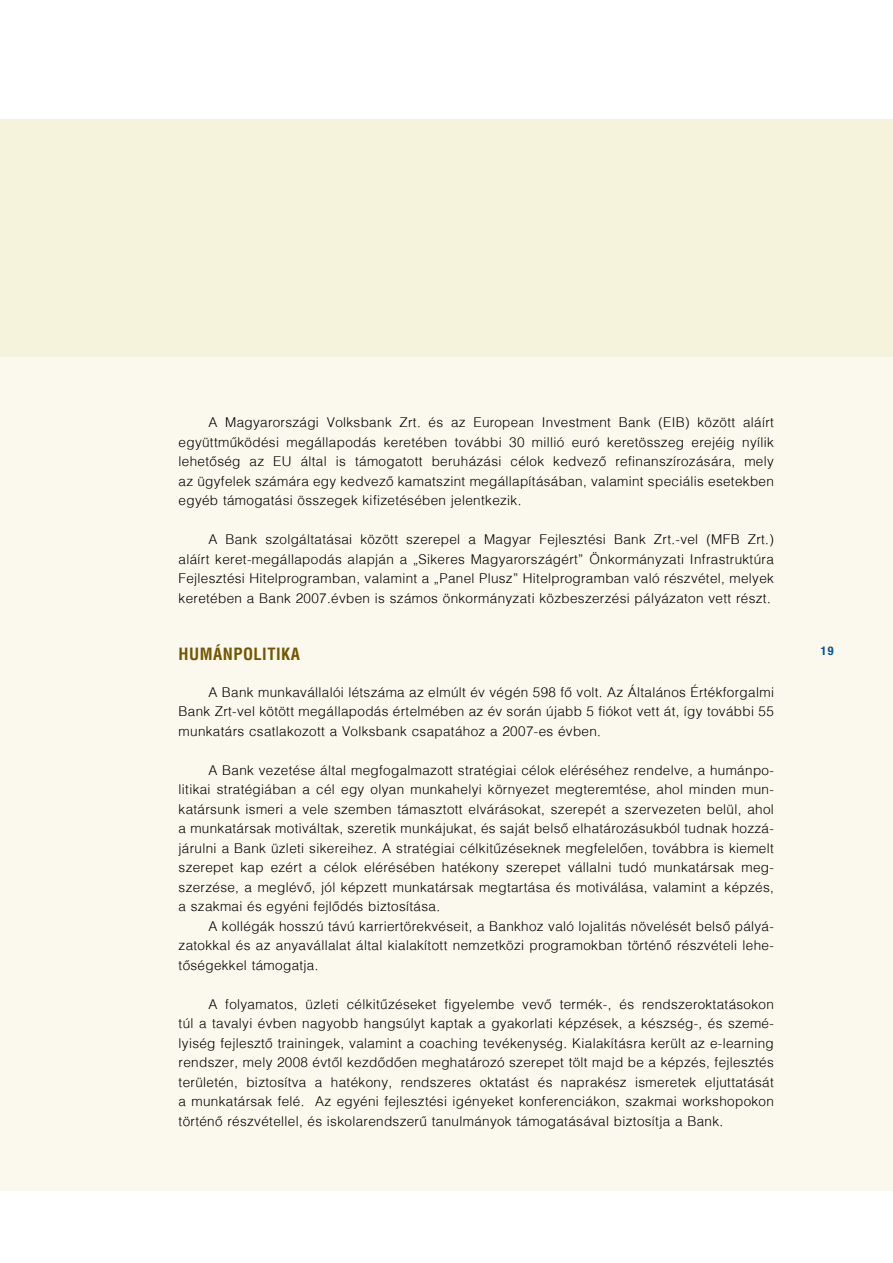
<style>
.page{position:relative;width:893px;height:1263px;background:#fff}
.page>*{position:absolute;margin:0;border:0;box-sizing:border-box;transform-origin:0 0}
.t1{font:700 condensed 16.5px "H Helvetica";color:#735600}
.t2{font:300 13.5px/19.5px "H Helvetica";letter-spacing:.025em;color:#000;text-align:justify}
.t3{font:700 condensed 12px "Helvetica Neue";color:#005399}
</style>
<div class="page">
<div style="left:0;top:119px;width:893px;height:238px;background:#f6f3dc"></div>
<div style="left:0;top:357px;width:893px;height:834px;background:#fbf9ee"></div>
<p class="t2" style="left:179px;top:412px;width:597px;text-indent:30px">A Magyarországi Volksbank Zrt. és az European Investment Bank (EIB) között aláírt együttműködési megállapodás keretében további 30 millió euró keretösszeg erejéig nyílik lehetőség az EU által is támogatott beruházási célok kedvező refinanszírozására, mely az ügyfelek számára egy kedvező kamatszint megállapításában, valamint speciális esetekben egyéb támogatási összegek kifizetésében jelentkezik.</p>
<p class="t2" style="left:179px;top:529px;width:597px;text-indent:30px">A Bank szolgáltatásai között szerepel a Magyar Fejlesztési Bank Zrt.-vel (MFB Zrt.) aláírt keret-megállapodás alapján a „Sikeres Magyarországért” Önkormányzati Infrastruktúra Fejlesztési Hitelprogramban, valamint a „Panel Plusz” Hitelprogramban való részvétel, melyek keretében a Bank 2007.évben is számos önkormányzati közbeszerzési pályázaton vett részt.</p>
<p class="t1" style="left:179px;top:644px;width:21px">HUMÁNPOLITIKA</p>
<p class="t2" style="left:179px;top:682px;width:597px;text-indent:30px">A Bank munkavállalói létszáma az elmúlt év végén 598 fő volt. Az Általános Értékforgalmi Bank Zrt-vel kötött megállapodás értelmében az év során újabb 5 fiókot vett át, így további 55 munkatárs csatlakozott a Volksbank csapatához a 2007-es évben.</p>
<p class="t2" style="left:179px;top:760px;width:597px;text-indent:30px">A Bank vezetése által megfogalmazott stratégiai célok eléréséhez rendelve, a humánpo&shy;litikai stratégiában a cél egy olyan munkahelyi környezet megteremtése, ahol minden mun&shy;katársunk ismeri a vele szemben támasztott elvárásokat, szerepét a szervezeten belül, ahol a munkatársak motiváltak, szeretik munkájukat, és saját belső elhatározásukból tudnak hozzá&shy;járulni a Bank üzleti sikereihez. A stratégiai célkitűzéseknek megfelelően, továbbra is kiemelt szerepet kap ezért a célok elérésében hatékony szerepet vállalni tudó munkatársak meg&shy;szerzése, a meglévő, jól képzett munkatársak megtartása és motiválása, valamint a képzés, a szakmai és egyéni fejlődés biztosítása.</p>
<p class="t2" style="left:179px;top:916px;width:597px;text-indent:30px">A kollégák hosszú távú karriertörekvéseit, a Bankhoz való lojalitás növelését belső pályá&shy;zatokkal és az anyavállalat által kialakított nemzetközi programokban történő részvételi lehe&shy;tőségekkel támogatja.</p>
<p class="t2" style="left:179px;top:994px;width:597px;text-indent:30px">A folyamatos, üzleti célkitűzéseket figyelembe vevő termék-, és rendszeroktatásokon túl a tavalyi évben nagyobb hangsúlyt kaptak a gyakorlati képzések, a készség-, és szemé&shy;lyiség fejlesztő trainingek, valamint a coaching tevékenység. Kialakításra került az e-learning rendszer, mely 2008 évtől kezdődően meghatározó szerepet tölt majd be a képzés, fejlesztés területén, biztosítva a hatékony, rendszeres oktatást és naprakész ismeretek eljuttatását a munkatársak felé. Az egyéni fejlesztési igényeket konferenciákon, szakmai workshopokon történő részvétellel, és iskolarendszerű tanulmányok támogatásával biztosítja a Bank.</p>
<p class="t3" style="left:821px;top:643px;width:14px">19</p>
</div>
